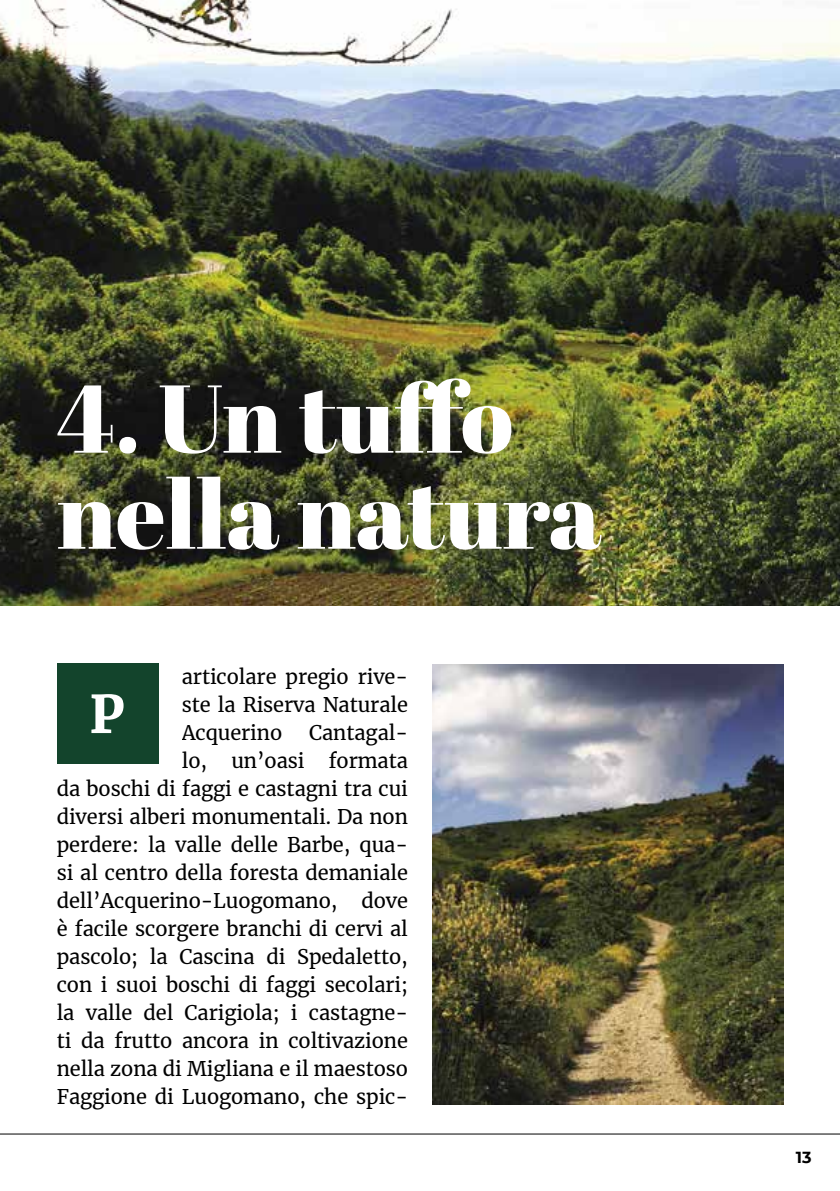
<style>
.page{position:relative;width:840px;height:1191px;background:#fff}
.page>*{position:absolute;margin:0;border:0;box-sizing:border-box;transform-origin:0 0}
.t1{font:96px/96px "Abril Fatface";color:#fff}
.t2{font:20px/28px "Merriweather";letter-spacing:-.005em;color:#000;text-align:justify}
.t3{font:700 16px "Montserrat";color:#000}
</style>
<div class="page">
<img style="left:0;top:0;width:839px;height:605px">
<div style="left:57px;top:663px;width:101px;height:101px;background:#13442c"></div>
<hr style="left:0;top:1133px;width:839px;height:1px;background:#000">
<svg style="left:91px;top:694px;width:32px;height:39px"></svg>
<img style="left:432px;top:664px;width:350px;height:440px">
<h1 class="t1" style="left:57px;top:368px;width:545px">4. Un tuffo nella natura</h1>
<p class="t2" style="left:182px;top:662px;width:227px">articolare pregio rive&shy;ste la Riserva Naturale Acquerino</p>
<p class="t2" style="left:57px;top:718px;width:352px;text-align:right">Cantagal-<br>lo, un’oasi formata<br>da boschi di faggi e castagni tra cui diversi alberi monumentali. Da non perdere: la valle delle Barbe, qua&shy;si al centro della foresta demaniale dell’Acquerino-Luogomano, dove è facile scorgere branchi di cervi al pascolo; la Cascina di Spedaletto, con i suoi boschi di faggi secolari; la valle del Carigiola; i castagne&shy;ti da frutto ancora in coltivazione nella zona di Migliana e il maestoso<br>Faggione di Luogomano, che spic-</p>
<p class="t3" style="left:795px;top:1145px;width:17px">13</p>
</div>
